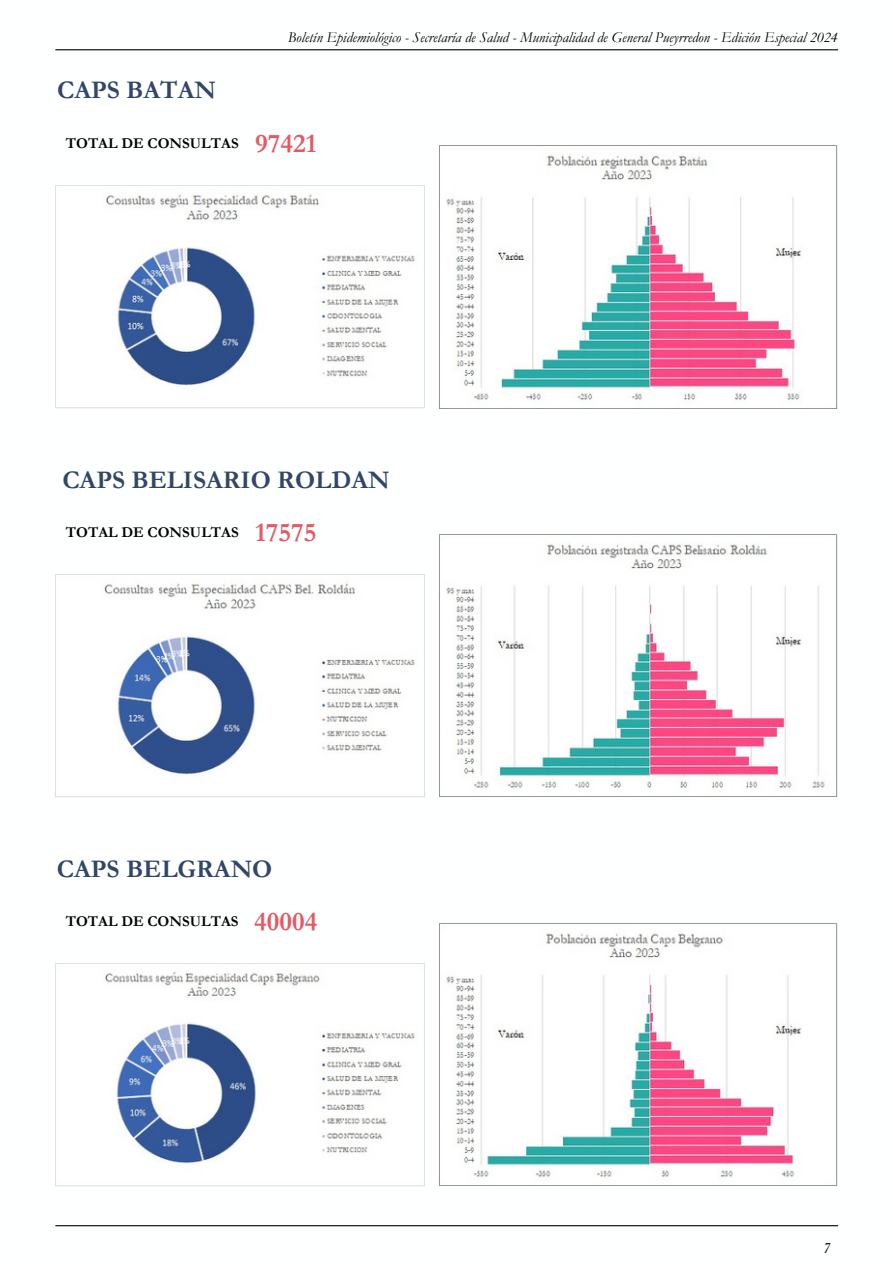
<style>
.page{position:relative;width:893px;height:1264px;background:#fff}
.page>*{position:absolute;margin:0;border:0;box-sizing:border-box;transform-origin:0 0}
.t1{font:700 25.5px "Garamond";color:#334668}
.t2{font:italic 15px "Garamond";color:#000}
.t3{font:700 15px "Garamond";color:#000}
.t4{font:italic 700 15px "Cormorant Garamond";color:#000}
.s1{font-size:27px;color:#e35a66}
</style>
<div class="page">
<hr style="left:55px;top:49px;width:783px;height:1px;background:#000">
<hr style="left:55px;top:1225px;width:783px;height:1px;background:#000">
<img style="left:55px;top:186px;width:369px;height:223px">
<img style="left:439px;top:146px;width:398px;height:262px">
<img style="left:55px;top:574px;width:369px;height:223px">
<img style="left:439px;top:534px;width:398px;height:262px">
<img style="left:55px;top:963px;width:369px;height:223px">
<img style="left:439px;top:923px;width:398px;height:262px">
<p class="t2" style="left:288px;top:29px;width:551px">Boletín Epidemiológico - Secretaría de Salud - Municipalidad de General Pueyrredon - Edición Especial 2024</p>
<h1 class="t1" style="left:57px;top:76px;width:160px">CAPS BATAN</h1>
<p class="t3" style="left:66px;top:135px;width:252px">TOTAL DE CONSULTAS <span class="s1">97421</span></p>
<h1 class="t1" style="left:62px;top:466px;width:329px">CAPS BELISARIO ROLDAN</h1>
<p class="t3" style="left:66px;top:524px;width:252px">TOTAL DE CONSULTAS <span class="s1">17575</span></p>
<h1 class="t1" style="left:57px;top:855px;width:217px">CAPS BELGRANO</h1>
<p class="t3" style="left:66px;top:913px;width:253px">TOTAL DE CONSULTAS <span class="s1">40004</span></p>
<p class="t4" style="left:824px;top:1235px;width:7px">7</p>
</div>
